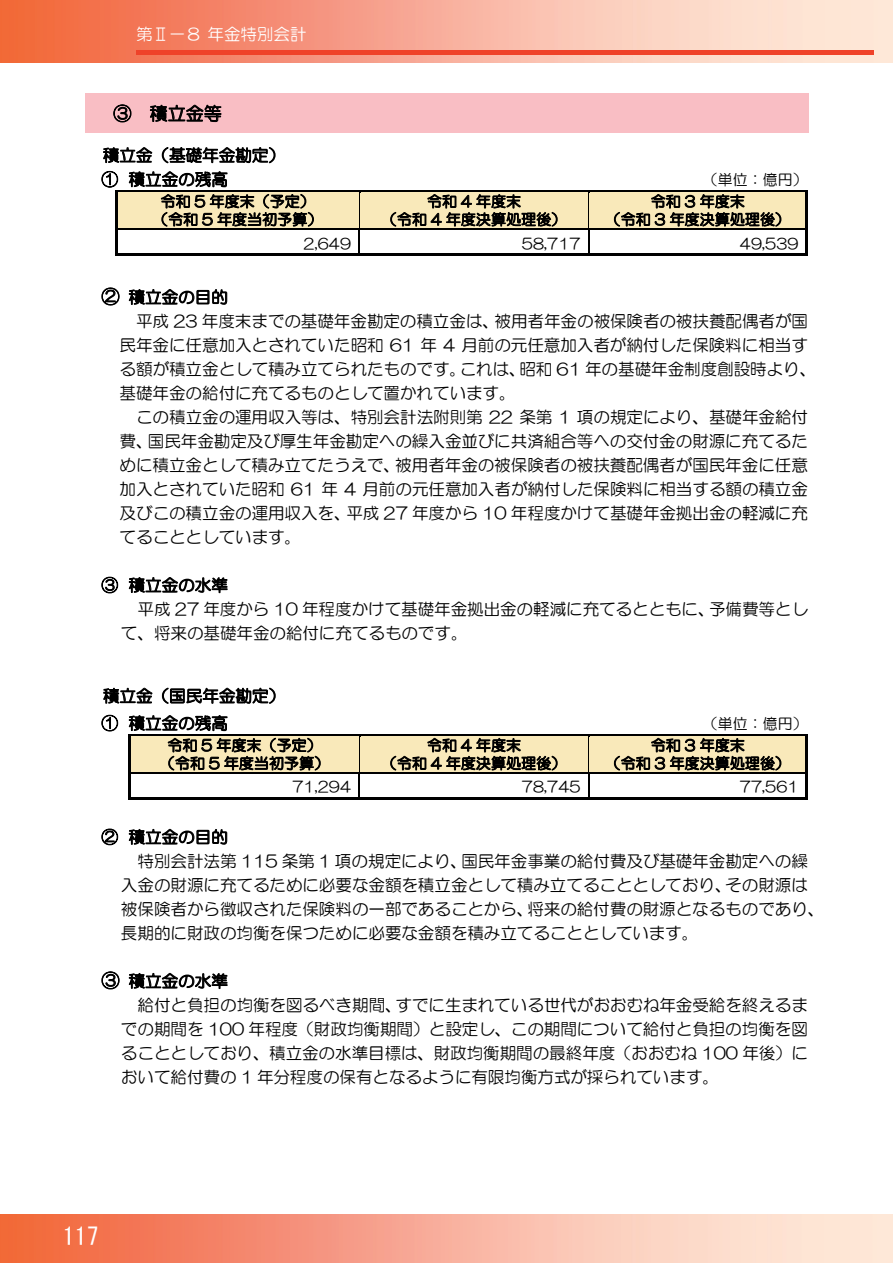
<style>
.page{position:relative;width:893px;height:1263px;background:#fff}
.page>*{position:absolute;margin:0;border:0;box-sizing:border-box;transform-origin:0 0}
.t1{font:24px "MS Gothic";color:#fff}
.t2{font:18px "HG Maru Gothic MPRO";color:#000}
.t3{font:16.5px/24.2px "HG Maru Gothic MPRO";color:#000}
.t4{font:16.5px "HG Maru Gothic MPRO";color:#fff}
.t5{font:15px/18px "HG Maru Gothic MPRO";letter-spacing:.005em;color:#000;text-align:center}
.s1{font-size:18px}
</style>
<div class="page">
<div style="left:85px;top:94px;width:723px;height:39px;background:#f9bec4"></div>
<div style="left:117px;top:192px;width:242px;height:36px;background:#f9e9ba"></div>
<div style="left:360px;top:192px;width:228px;height:36px;background:#f9e9ba"></div>
<div style="left:589px;top:192px;width:217px;height:36px;background:#f9e9ba"></div>
<hr style="left:117px;top:190px;width:242px;height:2px;background:#000">
<hr style="left:361px;top:190px;width:227px;height:2px;background:#000">
<hr style="left:591px;top:190px;width:215px;height:2px;background:#000">
<hr style="left:115px;top:192px;width:2px;height:36px;background:#000">
<hr style="left:359px;top:192px;width:1px;height:36px;background:#000">
<hr style="left:588px;top:192px;width:1px;height:36px;background:#000">
<hr style="left:806px;top:192px;width:2px;height:36px;background:#000">
<hr style="left:117px;top:228px;width:242px;height:1px;background:#000">
<hr style="left:361px;top:228px;width:227px;height:1px;background:#000">
<hr style="left:590px;top:228px;width:216px;height:1px;background:#000">
<hr style="left:115px;top:229px;width:2px;height:24px;background:#000">
<hr style="left:117px;top:253px;width:242px;height:3px;background:#000">
<svg style="left:359px;top:228px;width:2px;height:28px"></svg>
<hr style="left:361px;top:253px;width:227px;height:3px;background:#000">
<svg style="left:588px;top:228px;width:2px;height:28px"></svg>
<hr style="left:590px;top:253px;width:216px;height:3px;background:#000">
<hr style="left:806px;top:229px;width:2px;height:24px;background:#000">
<div style="left:131px;top:736px;width:228px;height:36px;background:#f9e9ba"></div>
<div style="left:360px;top:736px;width:228px;height:36px;background:#f9e9ba"></div>
<div style="left:589px;top:736px;width:217px;height:36px;background:#f9e9ba"></div>
<hr style="left:131px;top:734px;width:228px;height:2px;background:#000">
<hr style="left:361px;top:734px;width:227px;height:2px;background:#000">
<hr style="left:591px;top:734px;width:215px;height:2px;background:#000">
<hr style="left:129px;top:736px;width:2px;height:36px;background:#000">
<hr style="left:359px;top:736px;width:1px;height:36px;background:#000">
<hr style="left:588px;top:736px;width:1px;height:36px;background:#000">
<hr style="left:806px;top:736px;width:2px;height:36px;background:#000">
<hr style="left:131px;top:772px;width:228px;height:1px;background:#000">
<hr style="left:361px;top:772px;width:227px;height:1px;background:#000">
<hr style="left:590px;top:772px;width:216px;height:1px;background:#000">
<hr style="left:129px;top:773px;width:2px;height:24px;background:#000">
<hr style="left:131px;top:797px;width:228px;height:2px;background:#000">
<svg style="left:359px;top:772px;width:2px;height:27px"></svg>
<hr style="left:361px;top:797px;width:227px;height:2px;background:#000">
<svg style="left:588px;top:772px;width:2px;height:27px"></svg>
<hr style="left:590px;top:797px;width:216px;height:2px;background:#000">
<hr style="left:806px;top:773px;width:2px;height:24px;background:#000">
<img style="left:0;top:0;width:893px;height:63px">
<hr style="left:136px;top:51px;width:737px;height:4px;background:#ef4229">
<img style="left:0;top:1214px;width:893px;height:49px">
<p class="t4" style="left:136px;top:26px;width:172px">第Ⅱ－８ 年金特別会計</p>
<p class="t2" style="left:113px;top:104px;width:110px">③ 積立金等</p>
<p class="t3" style="left:102px;top:143px;width:185px">積立金（基礎年金勘定）<br>① 積立金の残高</p>
<p class="t5" style="left:703px;top:171px;width:106px">（単位：億円）</p>
<p class="t5" style="left:153px;top:192px;width:171px">令和 5 年度末（予定）（令和 5 年度当初予算）</p>
<p class="t5" style="left:382px;top:192px;width:186px">令和 4 年度末<br>（令和 4 年度決算処理後）</p>
<p class="t5" style="left:606px;top:192px;width:186px">令和 3 年度末<br>（令和 3 年度決算処理後）</p>
<p class="t5" style="left:303px;top:234px;width:49px">2,649</p>
<p class="t5" style="left:522px;top:234px;width:60px">58,717</p>
<p class="t5" style="left:740px;top:234px;width:60px">49,539</p>
<p class="t3" style="left:102px;top:285px;width:128px"><span class="s1">②</span> 積立金の目的</p>
<p class="t3" style="left:136px;top:309px;width:673px">平成 23 年度末までの基礎年金勘定の積立金は、被用者年金の被保険者の被扶養配偶者が国</p>
<p class="t3" style="left:120px;top:333px;width:690px">民年金に任意加入とされていた昭和 61 年 4 月前の元任意加入者が納付した保険料に相当す</p>
<p class="t3" style="left:120px;top:357px;width:698px">る額が積立金として積み立てられたものです。これは、昭和 61 年の基礎年金制度創設時より、</p>
<p class="t3" style="left:120px;top:381px;width:397px">基礎年金の給付に充てるものとして置かれています。</p>
<p class="t3" style="left:136px;top:405px;width:673px">この積立金の運用収入等は、特別会計法附則第 22 条第 1 項の規定により、基礎年金給付</p>
<p class="t3" style="left:120px;top:429px;width:690px">費、国民年金勘定及び厚生年金勘定への繰入金並びに共済組合等への交付金の財源に充てるた</p>
<p class="t3" style="left:120px;top:453px;width:690px">めに積立金として積み立てたうえで、被用者年金の被保険者の被扶養配偶者が国民年金に任意</p>
<p class="t3" style="left:120px;top:477px;width:690px">加入とされていた昭和 61 年 4 月前の元任意加入者が納付した保険料に相当する額の積立金</p>
<p class="t3" style="left:120px;top:501px;width:690px">及びこの積立金の運用収入を、平成 27 年度から 10 年程度かけて基礎年金拠出金の軽減に充</p>
<p class="t3" style="left:120px;top:525px;width:183px">てることとしています。</p>
<p class="t3" style="left:102px;top:573px;width:128px">③ 積立金の水準</p>
<p class="t3" style="left:138px;top:597px;width:672px">平成 27 年度から 10 年程度かけて基礎年金拠出金の軽減に充てるとともに、予備費等とし</p>
<p class="t3" style="left:121px;top:621px;width:348px">て、将来の基礎年金の給付に充てるものです。</p>
<p class="t3" style="left:102px;top:682px;width:185px;line-height:27.3px">積立金（国民年金勘定）<br>① 積立金の残高</p>
<p class="t5" style="left:703px;top:715px;width:106px">（単位：億円）</p>
<p class="t5" style="left:160px;top:736px;width:171px">令和 5 年度末（予定）（令和 5 年度当初予算）</p>
<p class="t5" style="left:382px;top:736px;width:186px">令和 4 年度末<br>（令和 4 年度決算処理後）</p>
<p class="t5" style="left:606px;top:736px;width:186px">令和 3 年度末<br>（令和 3 年度決算処理後）</p>
<p class="t5" style="left:292px;top:778px;width:60px">71,294</p>
<p class="t5" style="left:522px;top:778px;width:60px">78,745</p>
<p class="t5" style="left:740px;top:778px;width:60px">77,561</p>
<p class="t3" style="left:102px;top:825px;width:128px">② 積立金の目的</p>
<p class="t3" style="left:138px;top:849px;width:672px">特別会計法第 115 条第 1 項の規定により、国民年金事業の給付費及び基礎年金勘定への繰</p>
<p class="t3" style="left:121px;top:873px;width:688px">入金の財源に充てるために必要な金額を積立金として積み立てることとしており、その財源は</p>
<p class="t3" style="left:121px;top:897px;width:705px">被保険者から徴収された保険料の一部であることから、将来の給付費の財源となるものであり、</p>
<p class="t3" style="left:121px;top:921px;width:579px">長期的に財政の均衡を保つために必要な金額を積み立てることとしています。</p>
<p class="t3" style="left:102px;top:969px;width:128px"><span class="s1">③</span> 積立金の水準</p>
<p class="t3" style="left:138px;top:993px;width:672px">給付と負担の均衡を図るべき期間、すでに生まれている世代がおおむね年金受給を終えるま</p>
<p class="t3" style="left:121px;top:1017px;width:688px">での期間を 100 年程度（財政均衡期間）と設定し、この期間について給付と負担の均衡を図</p>
<p class="t3" style="left:121px;top:1041px;width:689px">ることとしており、積立金の水準目標は、財政均衡期間の最終年度（おおむね 100 年後）に</p>
<p class="t3" style="left:121px;top:1065px;width:600px">おいて給付費の 1 年分程度の保有となるように有限均衡方式が採られています。</p>
<h1 class="t1" style="left:63px;top:1225px;width:37px">117</h1>
</div>
